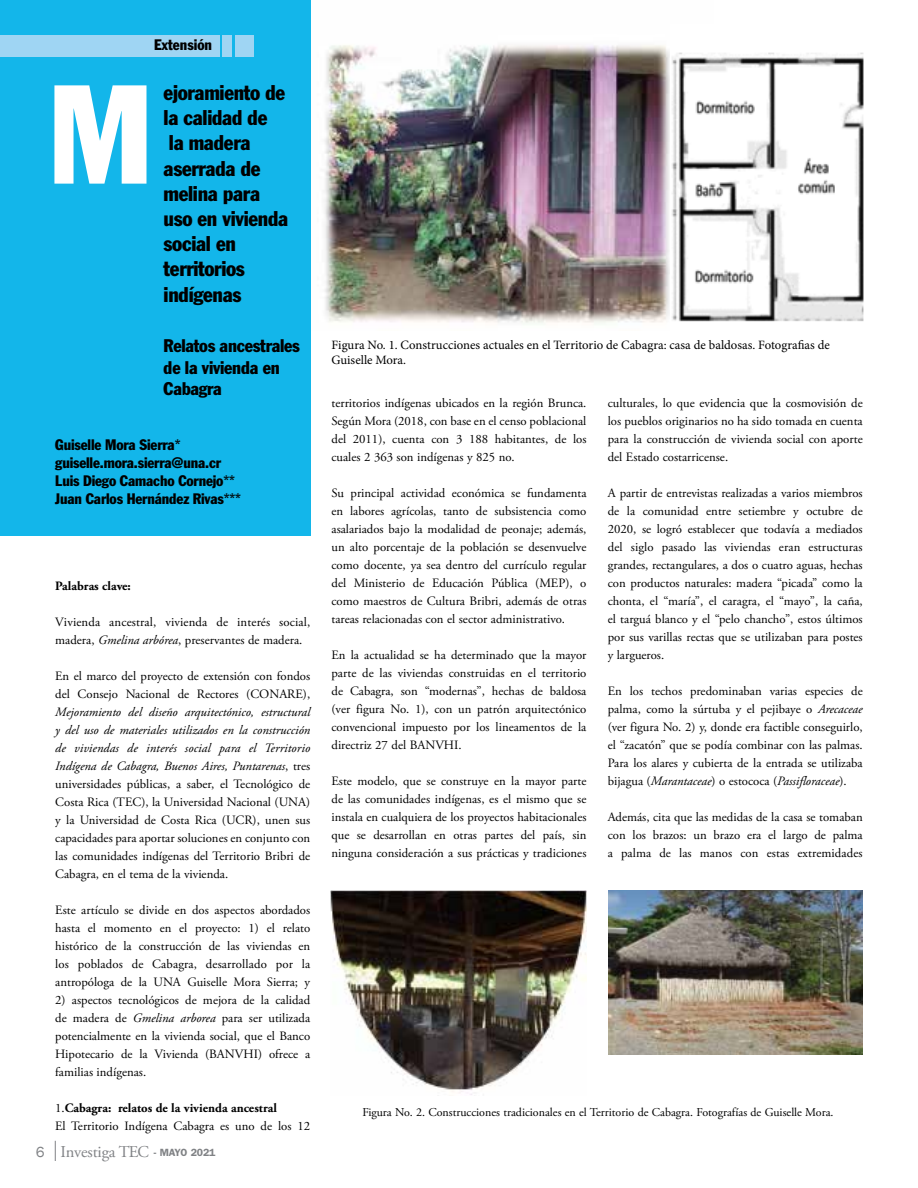
<style>
.page{position:relative;width:918px;height:1188px;background:#fff}
.page>*{position:absolute;margin:0;border:0;box-sizing:border-box;transform-origin:0 0}
.t1{font:condensed 138px "Franklin Gothic";color:#fff}
.t2{font:condensed 21px/25.2px "Franklin Gothic";letter-spacing:-.015em;color:#000}
.t3{font:condensed 18px/21.6px "Franklin Gothic";letter-spacing:-.015em;color:#000}
.t4{font:16.5px "Adobe Garamond Pro";letter-spacing:-.01em;color:#808285}
.t5{font:condensed 15px/18px "Franklin Gothic";letter-spacing:-.01em;color:#000}
.t6{font:12.75px/18px "Adobe Garamond Pro";color:#000;text-align:justify}
.t7{font:12.75px/15.3px "Minion Pro";color:#000}
.t8{font:700 12.75px "Adobe Garamond Pro";color:#000}
.t9{font:12px "Adobe Garamond Pro";color:#000}
.s1{font-style:italic}
.s2{font-weight:700}
.s3{font-family:"Franklin Gothic";font-size:15px}
.s4{font-family:"Franklin Gothic";font-weight:600;font-size:10.5px}
</style>
<div class="page">
<svg style="left:55px;top:1141px;width:1px;height:20px"></svg>
<img style="left:310px;top:0;width:360px;height:330px">
<img style="left:672px;top:52px;width:192px;height:270px">
<div style="left:0;top:0;width:310px;height:536px;background:#13b6ea"></div>
<img style="left:608px;top:890px;width:255px;height:164px">
<img style="left:331px;top:890px;width:255px;height:205px">
<div style="left:0;top:36px;width:219px;height:21px;background:#9fd5f3"></div>
<div style="left:222px;top:36px;width:10px;height:21px;background:#9fd5f3"></div>
<div style="left:235px;top:36px;width:19px;height:21px;background:#9fd5f3"></div>
<p class="t5" style="left:154px;top:36px;width:60px">Extensión</p>
<h1 class="t1" style="left:48px;top:50px;width:106px">M</h1>
<h2 class="t2" style="left:164px;top:80px;width:126px">ejoramiento de la calidad de<br>la madera aserrada de melina para uso en vivienda social en territorios indígenas</h2>
<h3 class="t3" style="left:164px;top:335px;width:138px">Relatos ancestrales de la vivienda en<br>Cabagra</h3>
<p class="t5" style="left:55px;top:435px;width:187px">Guiselle Mora Sierra* guiselle.mora.sierra@una.cr<br>Luis Diego Camacho Cornejo**<br>Juan Carlos Hernández Rivas***</p>
<p class="t8" style="left:55px;top:579px;width:77px">Palabras clave:</p>
<p class="t6" style="left:55px;top:613px;width:257px">Vivienda ancestral, vivienda de interés social, madera, <span class="s1">Gmelina arbórea</span>, preservantes de madera.</p>
<p class="t6" style="left:55px;top:667px;width:256px">En el marco del proyecto de extensión con fondos del Consejo Nacional de Rectores (CONARE),</p>
<p class="t6" style="left:55px;top:703px;width:257px"><span class="s1">Mejoramiento del diseño arquitectónico, estructural y del uso de materiales utilizados en la construcción de viviendas de interés social para el Territorio Indígena de Cabagra, Buenos Aires, Puntarenas</span>, tres universidades públicas, a saber, el Tecnológico de Costa Rica (TEC), la Universidad Nacional (UNA) y la Universidad de Costa Rica (UCR), unen sus capacidades para aportar soluciones en conjunto con las comunidades indígenas del Territorio Bribri de Cabagra, en el tema de la vivienda.</p>
<p class="t6" style="left:55px;top:901px;width:257px">Este artículo se divide en dos aspectos abordados hasta el momento en el proyecto: 1) el relato histórico de la construcción de las viviendas en los poblados de Cabagra, desarrollado por la antropóloga de la UNA Guiselle Mora Sierra; y</p>
<p class="t6" style="left:55px;top:991px;width:256px">2) aspectos tecnológicos de mejora de la calidad de madera de <span class="s1">Gmelina arborea</span> para ser utilizada potencialmente en la vivienda social, que el Banco Hipotecario de la Vivienda (BANVHI) ofrece a familias indígenas.</p>
<p class="t6" style="left:55px;top:1099px;width:256px">1.<span class="s2">Cabagra: relatos de la vivienda ancestral<br></span>El Territorio Indígena Cabagra es uno de los 12</p>
<p class="t4" style="left:36px;top:1142px;width:181px"><span class="s3">6</span> Investiga TEC <span class="s4">- MAYO 2021</span></p>
<p class="t7" style="left:332px;top:337px;width:500px">Figura No. 1. Construcciones actuales en el Territorio de Cabagra: casa de baldosas. Fotografias de<br>Guiselle Mora.</p>
<p class="t6" style="left:332px;top:394px;width:256px">territorios indígenas ubicados en la región Brunca.<br>Según Mora (2018, con base en el censo poblacional del 2011), cuenta con 3 188 habitantes, de los cuales 2 363 son indígenas y 825 no.</p>
<p class="t6" style="left:332px;top:484px;width:257px">Su principal actividad económica se fundamenta en labores agrícolas, tanto de subsistencia como asalariados bajo la modalidad de peonaje; además, un alto porcentaje de la población se desenvuelve como docente, ya sea dentro del currículo regular del Ministerio de Educación Pública (MEP), o como maestros de Cultura Bribri, además de otras tareas relacionadas con el sector administrativo.</p>
<p class="t6" style="left:332px;top:646px;width:256px">En la actualidad se ha determinado que la mayor parte de las viviendas construidas en el territorio de Cabagra, son “modernas”, hechas de baldosa (ver figura No. 1), con un patrón arquitectónico convencional impuesto por los lineamentos de la directriz 27 del BANVHI.</p>
<p class="t6" style="left:332px;top:772px;width:256px">Este modelo, que se construye en la mayor parte de las comunidades indígenas, es el mismo que se instala en cualquiera de los proyectos habitacionales que se desarrollan en otras partes del país, sin ninguna consideración a sus prácticas y tradiciones</p>
<p class="t6" style="left:608px;top:394px;width:256px">culturales, lo que evidencia que la cosmovisión de los pueblos originarios no ha sido tomada en cuenta para la construcción de vivienda social con aporte del Estado costarricense.</p>
<p class="t6" style="left:608px;top:484px;width:256px">A partir de entrevistas realizadas a varios miembros de la comunidad entre setiembre y octubre de 2020, se logró establecer que todavía a mediados del siglo pasado las viviendas eran estructuras grandes, rectangulares, a dos o cuatro aguas, hechas con productos naturales: madera “picada” como la chonta, el “maría”, el caragra, el “mayo”, la caña, el targuá blanco y el “pelo chancho”, estos últimos por sus varillas rectas que se utilizaban para postes y largueros.</p>
<p class="t6" style="left:608px;top:682px;width:257px">En los techos predominaban varias especies de palma, como la súrtuba y el pejibaye o <span class="s1">Arecaceae </span>(ver figura No. 2) y, donde era factible conseguirlo, el “zacatón” que se podía combinar con las palmas.<br>Para los alares y cubierta de la entrada se utilizaba bijagua (<span class="s1">Marantaceae</span>) o estococa (<span class="s1">Passifloraceae</span>).</p>
<p class="t6" style="left:608px;top:808px;width:256px">Además, cita que las medidas de la casa se tomaban con los brazos: un brazo era el largo de palma a palma de las manos con estas extremidades</p>
<p class="t9" style="left:362px;top:1105px;width:473px">Figura No. 2. Construcciones tradicionales en el Territorio de Cabagra. Fotografías de Guiselle Mora.</p>
</div>
